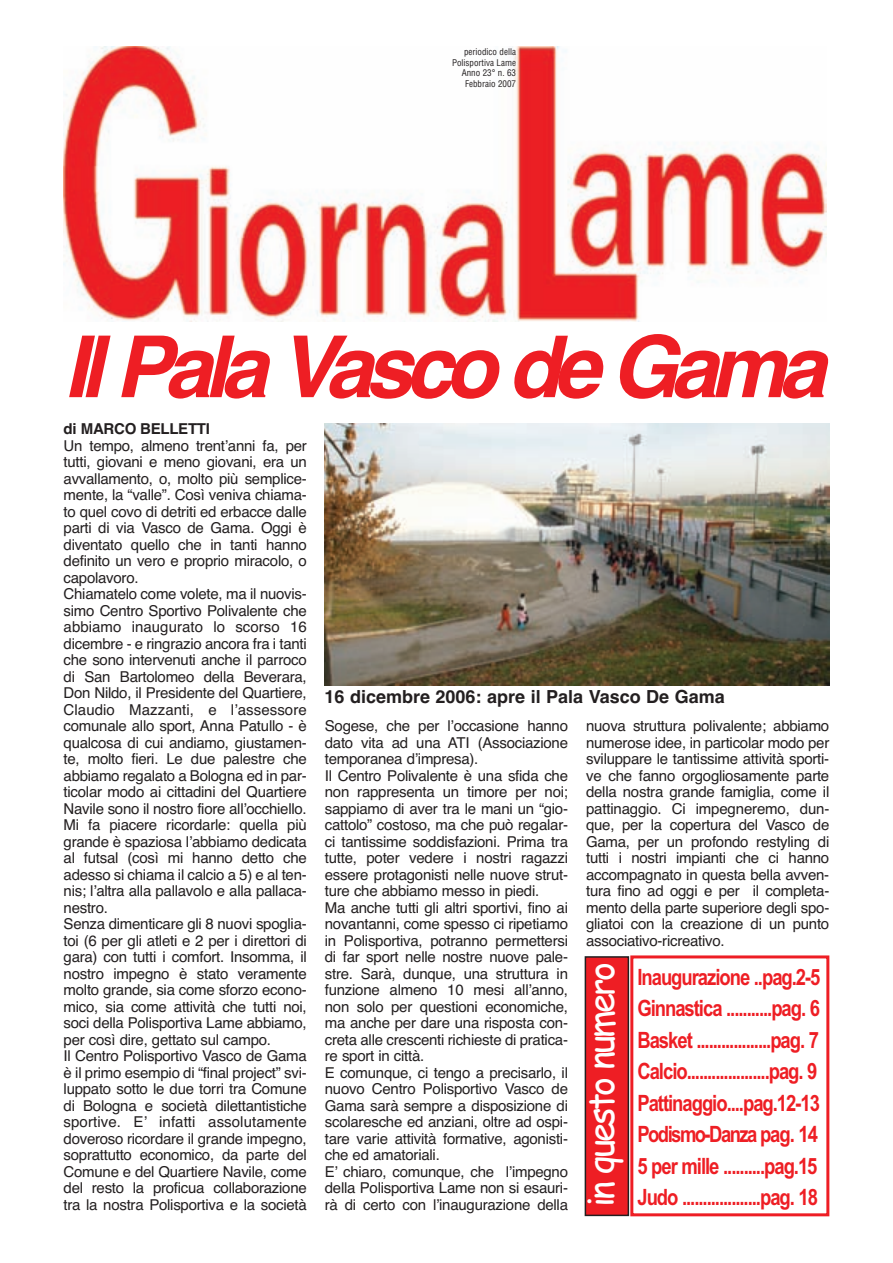
<style>
.page{position:relative;width:893px;height:1263px;background:#fff}
.page>*{position:absolute;margin:0;border:0;box-sizing:border-box;transform-origin:0 0}
.t1{font:italic 700 85.5px "Helvetica";color:#ee1e24}
.t2{font:36px "Comic Sans MS";letter-spacing:-.075em;color:#fff}
.t3{font:700 22.5px/31.5px "Arial Narrow";letter-spacing:-.045em;color:#ee1e24}
.t4{font:700 18px "Helvetica";color:#231f20}
.t5{font:15px/16.5px "Helvetica";letter-spacing:-.015em;color:#231f20}
.t6{font:700 15px "Helvetica";letter-spacing:-.015em;color:#231f20}
.t7{font:condensed 9px/10.8px "Helvetica";color:#231f20;text-align:right}
</style>
<div class="page">
<img style="left:324px;top:423px;width:505px;height:262px">
<div style="left:630px;top:955px;width:199px;height:261px;border:3px solid #ee1e24"></div>
<div style="left:585px;top:957px;width:43px;height:258px;background:#ee1e24"></div>
<div style="left:584px;top:956px;width:45px;height:260px;border:2px solid #231f20"></div>
<img style="left:64px;top:46px;width:762px;height:275px">
<p class="t7" style="left:452px;top:47px;width:65px">periodico della<br>Polisportiva Lame<br>Anno 23° n. 63<br>Febbraio 2007</p>
<h1 class="t1" style="left:64px;top:336px;width:780px">IlPalaVascodeGama</h1>
<p class="t6" style="left:64px;top:423px;width:148px">di MARCO BELLETTI</p>
<p class="t5" style="left:64px;top:438px;width:245px">Un tempo, almeno trent’anni fa, per tutti, giovani e meno giovani, era un avvallamento, o, molto più semplice&shy;mente, la “valle”. Così veniva chiama&shy;to quel covo di detriti ed erbacce dalle parti di via Vasco de Gama. Oggi è diventato quello che in tanti hanno definito un vero e proprio miracolo, o capolavoro.<br>Chiamatelo come volete, ma il nuovis&shy;simo Centro Sportivo Polivalente che abbiamo inaugurato lo scorso 16 dicembre - e ringrazio ancora fra i tanti che sono intervenuti anche il parroco di San Bartolomeo della Beverara, Don Nildo, il Presidente del Quartiere, Claudio Mazzanti, e l’assessore comunale allo sport, Anna Patullo - è qualcosa di cui andiamo, giustamen&shy;te, molto fieri. Le due palestre che abbiamo regalato a Bologna ed in par&shy;ticolar modo ai cittadini del Quartiere Navile sono il nostro fiore all’occhiello.<br>Mi fa piacere ricordarle: quella più grande è spaziosa l’abbiamo dedicata al futsal (così mi hanno detto che adesso si chiama il calcio a 5) e al ten&shy;nis; l’altra alla pallavolo e alla pallaca&shy;nestro.<br>Senza dimenticare gli 8 nuovi spoglia&shy;toi (6 per gli atleti e 2 per i direttori di gara) con tutti i comfort. Insomma, il nostro impegno è stato veramente molto grande, sia come sforzo econo&shy;mico, sia come attività che tutti noi, soci della Polisportiva Lame abbiamo, per così dire, gettato sul campo.<br>Il Centro Polisportivo Vasco de Gama è il primo esempio di “final project” svi&shy;luppato sotto le due torri tra Comune di Bologna e società dilettantistiche sportive. E’ infatti assolutamente doveroso ricordare il grande impegno, soprattutto economico, da parte del Comune e del Quartiere Navile, come del resto la proficua collaborazione tra la nostra Polisportiva e la società</p>
<p class="t4" style="left:324px;top:690px;width:402px">16 dicembre 2006: apre il Pala Vasco De Gama</p>
<p class="t5" style="left:325px;top:719px;width:245px">Sogese, che per l’occasione hanno dato vita ad una ATI (Associazione temporanea d’impresa).<br>Il Centro Polivalente è una sfida che non rappresenta un timore per noi; sappiamo di aver tra le mani un “gio&shy;cattolo” costoso, ma che può regalar&shy;ci tantissime soddisfazioni. Prima tra tutte, poter vedere i nostri ragazzi essere protagonisti nelle nuove strut&shy;ture che abbiamo messo in piedi.<br>Ma anche tutti gli altri sportivi, fino ai novantanni, come spesso ci ripetiamo in Polisportiva, potranno permettersi di far sport nelle nostre nuove pale&shy;stre. Sarà, dunque, una struttura in funzione almeno 10 mesi all’anno, non solo per questioni economiche, ma anche per dare una risposta con&shy;creta alle crescenti richieste di pratica&shy;re sport in città.<br>E comunque, ci tengo a precisarlo, il nuovo Centro Polisportivo Vasco de Gama sarà sempre a disposizione di scolaresche ed anziani, oltre ad ospi&shy;tare varie attività formative, agonisti&shy;che ed amatoriali.<br>E’ chiaro, comunque, che l’impegno della Polisportiva Lame non si esauri&shy;rà di certo con l’inaugurazione della</p>
<p class="t5" style="left:586px;top:719px;width:245px;text-align:justify">nuova struttura polivalente; abbiamo numerose idee, in particolar modo per sviluppare le tantissime attività sporti&shy;ve che fanno orgogliosamente parte della nostra grande famiglia, come il pattinaggio. Ci impegneremo, dun&shy;que, per la copertura del Vasco de Gama, per un profondo restyling di tutti i nostri impianti che ci hanno accompagnato in questa bella avven&shy;tura fino ad oggi e per il completa&shy;mento della parte superiore degli spo&shy;gliatoi con la creazione di un punto associativo-ricreativo.</p>
<h2 class="t2" style="left:586px;top:1207px;width:247px;rotate:-90deg">in questo numero</h2>
<h3 class="t3" style="left:637px;top:963px;width:185px">Inaugurazione ..pag.2-5<br>Ginnastica ...........pag. 6<br>Basket ..................pag. 7<br>Calcio....................pag. 9<br>Pattinaggio....pag.12-13<br>Podismo-Danza pag. 14<br>5 per mille ..........pag.15</h3>
<h3 class="t3" style="left:637px;top:1184px;width:182px">Judo ...................pag. 18</h3>
</div>
